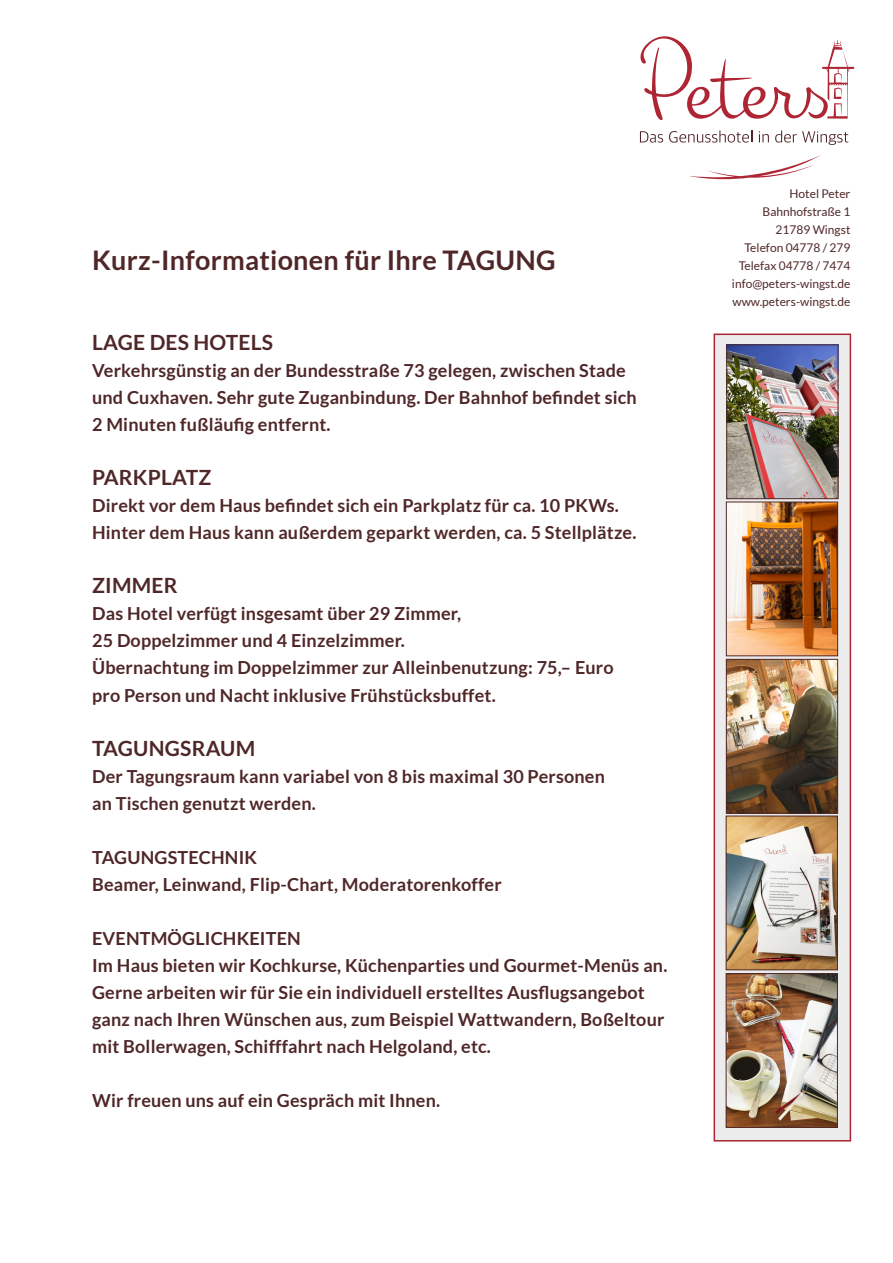
<style>
.page{position:relative;width:893px;height:1263px;background:#fff}
.page>*{position:absolute;margin:0;border:0;box-sizing:border-box;transform-origin:0 0}
.t1{font:700 27px "Lato";letter-spacing:.01em;color:#502728}
.t2{font:700 21px "Lato";letter-spacing:.01em;color:#502728}
.t3{font:700 18px/27px "Lato";letter-spacing:.01em;color:#502728}
.t4{font:12px "Lato";color:#502728}
</style>
<div class="page">
<svg style="left:640px;top:131px;width:23px;height:12px"></svg>
<svg style="left:669px;top:130px;width:83px;height:13px"></svg>
<svg style="left:759px;top:131px;width:10px;height:11px"></svg>
<svg style="left:775px;top:130px;width:73px;height:15px"></svg>
<svg style="left:688px;top:155px;width:133px;height:24px"></svg>
<svg style="left:640px;top:36px;width:214px;height:84px"></svg>
<div style="left:714px;top:334px;width:137px;height:807px;background:#ebeceb;border:2px solid #ae2533"></div>
<img style="left:728px;top:346px;width:108px;height:151px">
<div style="left:726px;top:344px;width:112px;height:155px;border:1px solid #502728"></div>
<img style="left:728px;top:504px;width:108px;height:150px">
<div style="left:726px;top:502px;width:112px;height:154px;border:1px solid #502728"></div>
<img style="left:728px;top:661px;width:108px;height:150px">
<div style="left:726px;top:659px;width:112px;height:154px;border:1px solid #502728"></div>
<img style="left:728px;top:818px;width:108px;height:150px">
<div style="left:726px;top:816px;width:112px;height:154px;border:1px solid #502728"></div>
<img style="left:728px;top:975px;width:108px;height:151px">
<div style="left:726px;top:973px;width:112px;height:155px;border:1px solid #502728"></div>
<p class="t1" style="left:92px;top:245px;width:465px">Kurz-Informationen für Ihre TAGUNG</p>
<p class="t2" style="left:92px;top:331px;width:182px">LAGE DES HOTELS</p>
<p class="t3" style="left:92px;top:357px;width:535px">Verkehrsgünstig an der Bundesstraße 73 gelegen, zwischen Stade</p>
<p class="t3" style="left:92px;top:384px;width:546px">und Cuxhaven. Sehr gute Zuganbindung. Der Bahnhof befindet sich</p>
<p class="t3" style="left:92px;top:411px;width:240px">2 Minuten fußläufig entfernt.</p>
<p class="t2" style="left:92px;top:466px;width:121px">PARKPLATZ</p>
<p class="t3" style="left:92px;top:492px;width:528px">Direkt vor dem Haus befindet sich ein Parkplatz für ca. 10 PKWs.</p>
<p class="t3" style="left:92px;top:519px;width:546px">Hinter dem Haus kann außerdem geparkt werden, ca. 5 Stellplätze.</p>
<p class="t2" style="left:92px;top:574px;width:87px">ZIMMER</p>
<p class="t3" style="left:92px;top:600px;width:371px">Das Hotel verfügt insgesamt über 29 Zimmer,</p>
<p class="t3" style="left:92px;top:627px;width:314px">25 Doppelzimmer und 4 Einzelzimmer.</p>
<p class="t3" style="left:92px;top:654px;width:523px">Übernachtung im Doppelzimmer zur Alleinbenutzung: 75,– Euro</p>
<p class="t3" style="left:92px;top:681px;width:405px">pro Person und Nacht inklusive Frühstücksbuffet.</p>
<p class="t2" style="left:92px;top:736px;width:165px">TAGUNGSRAUM</p>
<p class="t3" style="left:92px;top:762px;width:514px">Der Tagungsraum kann variabel von 8 bis maximal 30 Personen</p>
<p class="t3" style="left:92px;top:789px;width:225px">an Tischen genutzt werden.</p>
<p class="t3" style="left:92px;top:843px;width:166px">TAGUNGSTECHNIK</p>
<p class="t3" style="left:92px;top:870px;width:411px">Beamer, Leinwand, Flip-Chart, Moderatorenkoffer</p>
<p class="t3" style="left:92px;top:924px;width:210px">EVENTMÖGLICHKEITEN</p>
<p class="t3" style="left:92px;top:951px;width:577px">Im Haus bieten wir Kochkurse, Küchenparties und Gourmet-Menüs an.<br>Gerne arbeiten wir für Sie ein individuell erstelltes Ausflugsangebot ganz nach Ihren Wünschen aus, zum Beispiel Wattwandern, Boßeltour mit Bollerwagen, Schifffahrt nach Helgoland, etc.</p>
<p class="t3" style="left:92px;top:1086px;width:349px">Wir freuen uns auf ein Gespräch mit Ihnen.</p>
<p class="t4" style="left:789px;top:187px;width:62px">Hotel Peter</p>
<p class="t4" style="left:763px;top:205px;width:89px">Bahnhofstraße 1</p>
<p class="t4" style="left:775px;top:223px;width:76px">21789 Wingst</p>
<p class="t4" style="left:744px;top:241px;width:107px">Telefon 04778 / 279</p>
<p class="t4" style="left:739px;top:259px;width:113px">Telefax 04778 / 7474</p>
<p class="t4" style="left:732px;top:277px;width:120px">info@peters-wingst.de</p>
<p class="t4" style="left:732px;top:295px;width:119px">www.peters-wingst.de</p>
</div>
